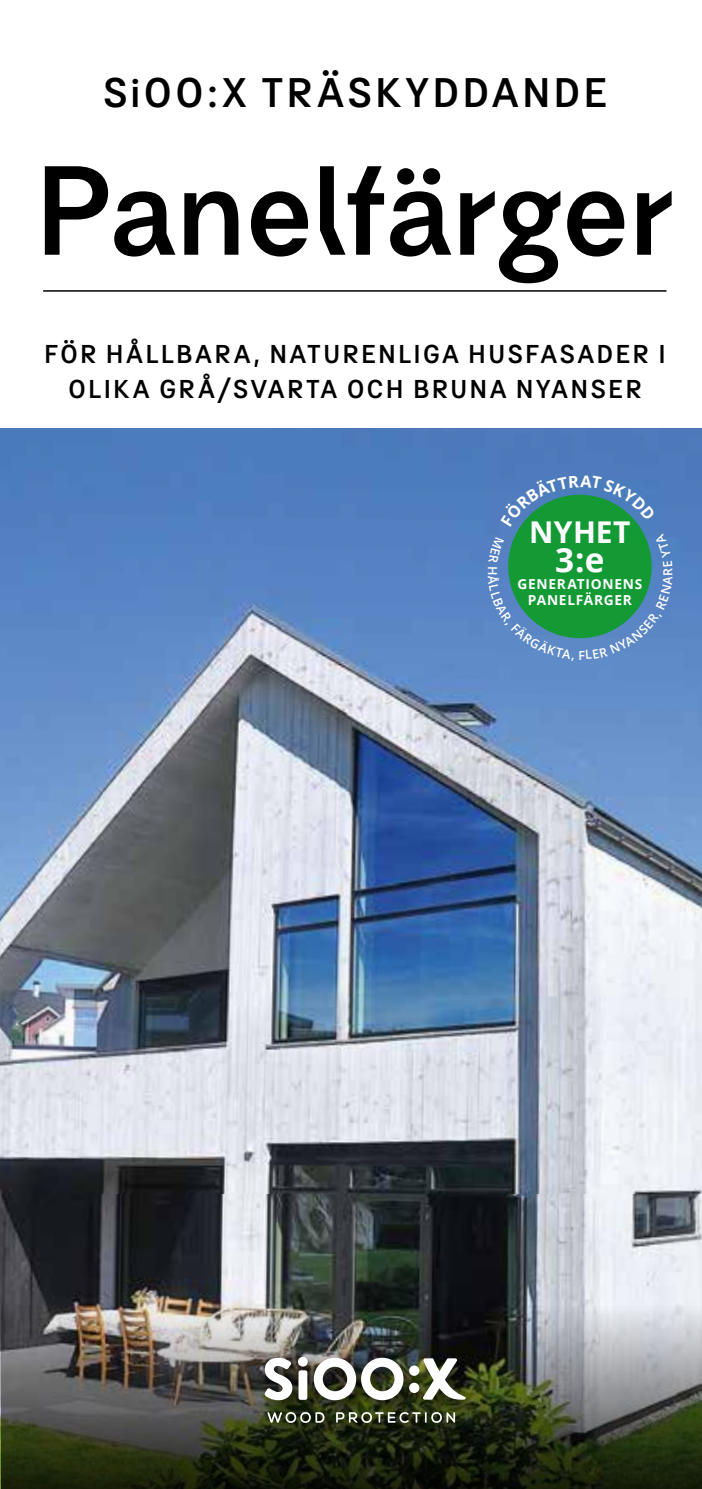
<style>
.page{position:relative;width:702px;height:1489px;background:#fff}
.page>*{position:absolute;margin:0;border:0;box-sizing:border-box;transform-origin:0 0}
.t1{font:700 122.5px "BC Falster Grotesk LM";letter-spacing:-.025em;color:#000}
.t2{font:700 40px "BC Falster Grotesk LM";letter-spacing:.07em;color:#000}
.t3{font:700 33.25px "Open Sans";color:#fff}
.t4{font:700 30px "Open Sans";letter-spacing:.015em;color:#fff}
.t5{font:700 25px/35px "BC Falster Grotesk LM";letter-spacing:.08em;color:#000;text-align:center}
.t6{font:700 13.75px/16.5px "Open Sans";letter-spacing:.05em;color:#fff;text-align:center}
</style>
<div class="page">
<img style="left:0;top:428px;width:702px;height:1060px">
<img style="left:1px;top:1193px;width:701px;height:295px">
<div style="left:259px;top:1350px;width:226px;height:92px;background:#000;opacity:.9"></div>
<svg style="left:264px;top:1357px;width:28px;height:43px"></svg>
<svg style="left:298px;top:1356px;width:10px;height:43px"></svg>
<svg style="left:314px;top:1357px;width:89px;height:43px"></svg>
<svg style="left:409px;top:1358px;width:56px;height:41px"></svg>
<svg style="left:267px;top:1411px;width:57px;height:11px"></svg>
<svg style="left:336px;top:1411px;width:119px;height:11px"></svg>
<hr style="left:43px;top:290px;width:623px;height:2px;background:#000">
<div style="left:508px;top:494px;width:143px;height:144px;background:#139a35;border-radius:50%"></div>
<svg style="left:488px;top:536px;width:85px;height:125px"></svg>
<svg style="left:579px;top:534px;width:93px;height:125px"></svg>
<svg style="left:501px;top:475px;width:154px;height:51px"></svg>
<h2 class="t2" style="left:102px;top:67px;width:507px">SiOO:X TRÄSKYDDANDE</h2>
<h1 class="t1" style="left:34px;top:133px;width:642px">Panelfärger</h1>
<p class="t5" style="left:44px;top:336px;width:623px">FÖR HÅLLBARA, NATURENLIGA HUSFASADER I<br>OLIKA GRÅ/SVARTA OCH BRUNA NYANSER</p>
<p class="t4" style="left:529px;top:511px;width:103px">NYHET</p>
<h3 class="t3" style="left:555px;top:537px;width:51px">3:e</h3>
<p class="t6" style="left:517px;top:575px;width:126px">GENERATIONENS<br>PANELFÄRGER</p>
</div>
